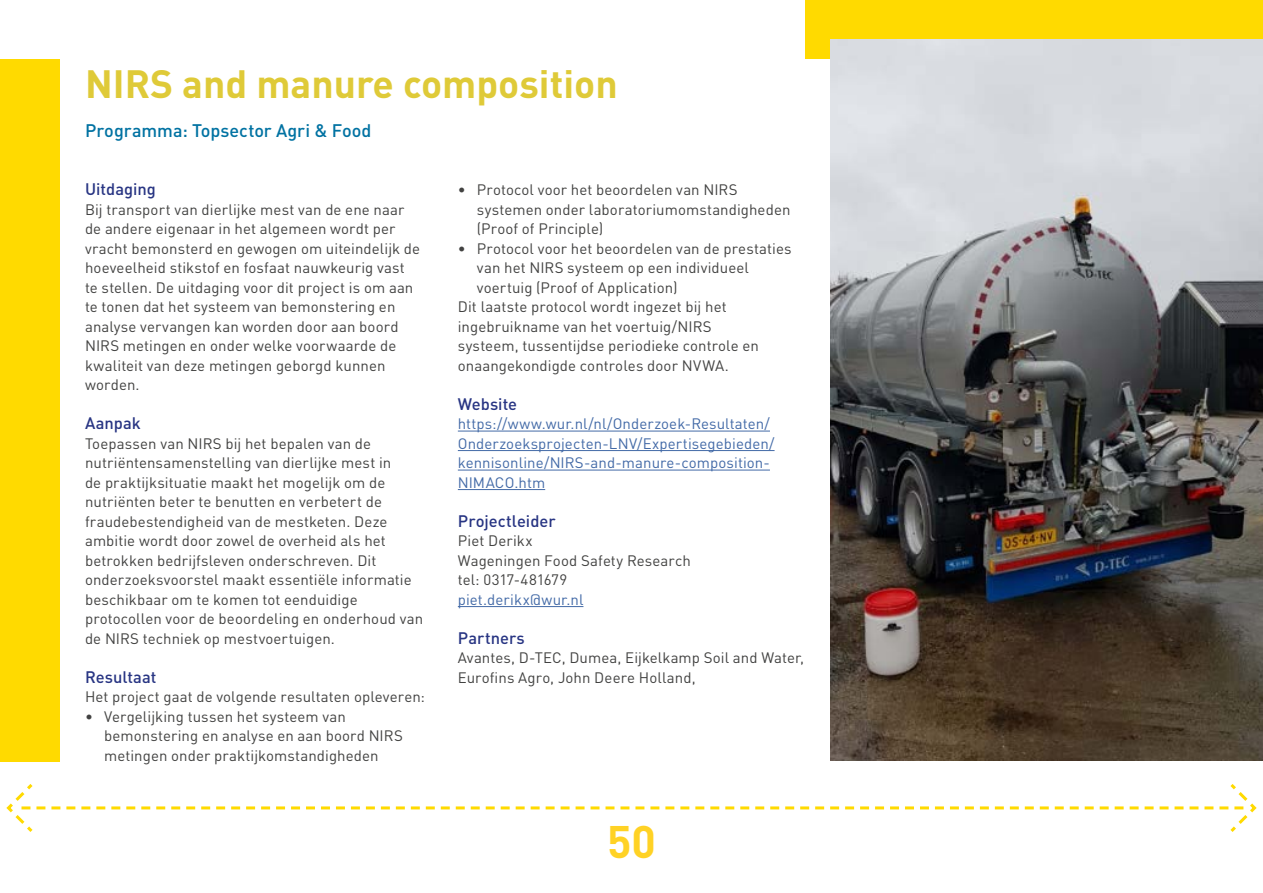
<style>
.page{position:relative;width:1263px;height:893px;background:#fff}
.page>*{position:absolute;margin:0;border:0;box-sizing:border-box;transform-origin:0 0}
.t1{font:700 45px "DIN Pro";color:#ffd225}
.POP_kop{font:700 39px "DIN Pro";color:#dfca38}
.POP_subkop{font:500 18px "DIN Pro";color:#0072a2}
.POP_tussenkop_PAARS{font:500 16.5px "DIN Pro";color:#283583}
.POP_Broodtekst{font:15px/19.5px "DIN Pro";letter-spacing:.005em;color:#424241}
.POP_Broodtekst-2{font:15px/19.5px "DIN Pro";letter-spacing:.005em;color:#436aa7}
</style>
<div class="page">
<div style="left:805px;top:0;width:458px;height:58px;background:#ffda00"></div>
<hr style="left:458px;top:431px;width:312px;height:1px;background:#436aa7">
<hr style="left:458px;top:450px;width:316px;height:1px;background:#436aa7">
<hr style="left:458px;top:470px;width:312px;height:1px;background:#436aa7">
<hr style="left:458px;top:489px;width:87px;height:1px;background:#436aa7">
<hr style="left:458px;top:606px;width:125px;height:1px;background:#436aa7">
<div style="left:0;top:60px;width:60px;height:702px;background:#ffda00"></div>
<img style="left:831px;top:39px;width:432px;height:721px">
<svg style="left:6px;top:784px;width:1251px;height:48px"></svg>
<p class="POP_kop" style="left:85px;top:57px;width:534px">NIRS and manure composition</p>
<p class="POP_subkop" style="left:85px;top:118px;width:288px">Programma: Topsector Agri &amp; Food</p>
<p class="POP_tussenkop_PAARS" style="left:85px;top:178px;width:72px">Uitdaging</p>
<p class="POP_Broodtekst" style="left:85px;top:199px;width:337px">Bij transport van dierlijke mest van de ene naar de andere eigenaar in het algemeen wordt per vracht bemonsterd en gewogen om uiteindelijk de hoeveelheid stikstof en fosfaat nauwkeurig vast te stellen. De uitdaging voor dit project is om aan te tonen dat het systeem van bemonstering en analyse vervangen kan worden door aan boord NIRS metingen en onder welke voorwaarde de kwaliteit van deze metingen geborgd kunnen worden.</p>
<p class="POP_tussenkop_PAARS" style="left:85px;top:412px;width:57px">Aanpak</p>
<p class="POP_Broodtekst" style="left:85px;top:433px;width:340px">Toepassen van NIRS bij het bepalen van de nutriëntensamenstelling van dierlijke mest in<br>de praktijksituatie maakt het mogelijk om de nutriënten beter te benutten en verbetert de fraudebestendigheid van de mestketen. Deze ambitie wordt door zowel de overheid als het betrokken bedrijfsleven onderschreven. Dit onderzoeksvoorstel maakt essentiële informatie beschikbaar om te komen tot eenduidige protocollen voor de beoordeling en onderhoud van de NIRS techniek op mestvoertuigen.</p>
<p class="POP_tussenkop_PAARS" style="left:85px;top:665px;width:73px">Resultaat</p>
<p class="POP_Broodtekst" style="left:85px;top:686px;width:342px">Het project gaat de volgende resultaten opleveren:</p>
<p class="POP_Broodtekst" style="left:104px;top:706px;width:300px;text-indent:-19px">• Vergelijking tussen het systeem van bemonstering en analyse en aan boord NIRS metingen onder praktijkomstandigheden</p>
<p class="POP_Broodtekst" style="left:477px;top:179px;width:315px;text-indent:-19px">• Protocol voor het beoordelen van NIRS systemen onder laboratoriumomstandigheden (Proof of Principle)</p>
<p class="POP_Broodtekst" style="left:477px;top:238px;width:316px;text-indent:-19px">• Protocol voor het beoordelen van de prestaties van het NIRS systeem op een individueel voertuig (Proof of Application)</p>
<p class="POP_Broodtekst" style="left:458px;top:296px;width:303px">Dit laatste protocol wordt ingezet bij het ingebruikname van het voertuig/NIRS systeem, tussentijdse periodieke controle en onaangekondigde controles door NVWA.</p>
<p class="POP_tussenkop_PAARS" style="left:458px;top:392px;width:61px">Website</p>
<p class="POP_Broodtekst-2" style="left:458px;top:413px;width:318px">https://www.wur.nl/nl/Onderzoek-Resultaten/ Onderzoeksprojecten-LNV/Expertisegebieden/ kennisonline/NIRS-and-manure-composition-NIMACO.htm</p>
<p class="POP_tussenkop_PAARS" style="left:458px;top:509px;width:99px">Projectleider</p>
<p class="POP_Broodtekst" style="left:458px;top:530px;width:76px">Piet Derikx</p>
<p class="POP_Broodtekst" style="left:458px;top:550px;width:235px">Wageningen Food Safety Research</p>
<p class="POP_Broodtekst" style="left:458px;top:569px;width:111px">tel: 0317-481679</p>
<p class="POP_Broodtekst-2" style="left:458px;top:589px;width:127px">piet.derikx@wur.nl</p>
<p class="POP_tussenkop_PAARS" style="left:458px;top:626px;width:68px">Partners</p>
<p class="POP_Broodtekst" style="left:458px;top:647px;width:348px">Avantes, D-TEC, Dumea, Eijkelkamp Soil and Water,<br>Eurofins Agro, John Deere Holland,</p>
<h1 class="t1" style="left:607px;top:811px;width:50px">50</h1>
</div>
